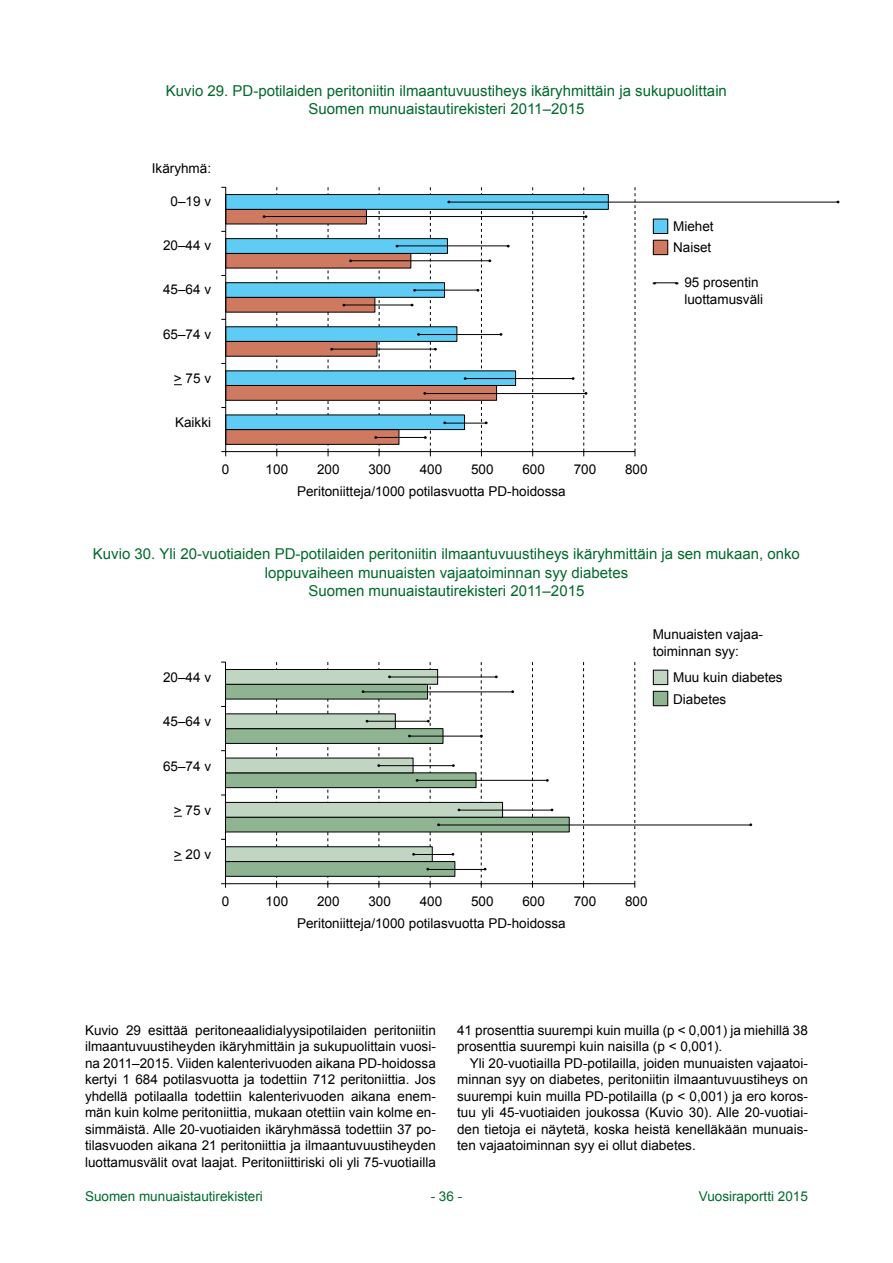
<style>
.page{position:relative;width:893px;height:1263px;background:#fff}
.page>*{position:absolute;margin:0;border:0;box-sizing:border-box;transform-origin:0 0}
.t1{font:30px "Times New Roman";color:#000}
.t2{font:15px/18px "Arial";color:#00692b;text-align:center}
.t3{font:13.5px/16.5px "Arial";color:#000}
.t4{font:13.5px "Arial";color:#00692b}
</style>
<div class="page">
<svg style="left:226px;top:430px;width:238px;height:15px"></svg>
<svg style="left:226px;top:194px;width:383px;height:236px"></svg>
<hr style="left:226px;top:451px;width:409px;height:1px;background:#000">
<svg style="left:276px;top:187px;width:2px;height:269px"></svg>
<svg style="left:532px;top:187px;width:1px;height:269px"></svg>
<svg style="left:635px;top:187px;width:1px;height:269px"></svg>
<hr style="left:225px;top:187px;width:1px;height:265px;background:#000">
<svg style="left:221px;top:451px;width:5px;height:5px"></svg>
<svg style="left:476px;top:187px;width:15px;height:269px"></svg>
<svg style="left:583px;top:187px;width:4px;height:269px"></svg>
<svg style="left:374px;top:187px;width:6px;height:269px"></svg>
<svg style="left:328px;top:187px;width:5px;height:269px"></svg>
<svg style="left:411px;top:187px;width:26px;height:269px"></svg>
<hr style="left:449px;top:202px;width:389px;height:1px;background:#000">
<hr style="left:264px;top:216px;width:322px;height:1px;background:#000">
<hr style="left:397px;top:245px;width:111px;height:1px;background:#000">
<hr style="left:351px;top:260px;width:139px;height:1px;background:#000">
<hr style="left:414px;top:290px;width:64px;height:1px;background:#000">
<hr style="left:344px;top:305px;width:68px;height:1px;background:#000">
<hr style="left:419px;top:334px;width:82px;height:1px;background:#000">
<hr style="left:332px;top:349px;width:103px;height:1px;background:#000">
<hr style="left:465px;top:378px;width:108px;height:1px;background:#000">
<hr style="left:425px;top:393px;width:160px;height:1px;background:#000">
<hr style="left:445px;top:423px;width:41px;height:1px;background:#000">
<hr style="left:376px;top:437px;width:49px;height:1px;background:#000">
<div style="left:653px;top:219px;width:15px;height:14px;background:#5fccf6"></div>
<div style="left:653px;top:219px;width:15px;height:15px;border:1px solid #000"></div>
<div style="left:653px;top:670px;width:15px;height:15px;background:#c0d5c2"></div>
<div style="left:653px;top:670px;width:15px;height:15px;border:1px solid #000"></div>
<div style="left:653px;top:240px;width:15px;height:15px;background:#d07961"></div>
<div style="left:653px;top:240px;width:15px;height:15px;border:1px solid #000"></div>
<div style="left:653px;top:691px;width:15px;height:15px;background:#8eb492"></div>
<div style="left:653px;top:691px;width:15px;height:15px;border:1px solid #000"></div>
<svg style="left:655px;top:282px;width:22px;height:1px"></svg>
<svg style="left:226px;top:692px;width:344px;height:185px"></svg>
<svg style="left:226px;top:669px;width:277px;height:193px"></svg>
<hr style="left:225px;top:883px;width:410px;height:1px;background:#000">
<svg style="left:276px;top:662px;width:1px;height:226px"></svg>
<svg style="left:327px;top:662px;width:2px;height:226px"></svg>
<svg style="left:532px;top:662px;width:1px;height:226px"></svg>
<svg style="left:583px;top:662px;width:1px;height:226px"></svg>
<svg style="left:634px;top:662px;width:1px;height:226px"></svg>
<hr style="left:225px;top:662px;width:1px;height:222px;background:#000">
<svg style="left:221px;top:883px;width:5px;height:5px"></svg>
<svg style="left:480px;top:662px;width:6px;height:226px"></svg>
<svg style="left:426px;top:662px;width:5px;height:226px"></svg>
<svg style="left:377px;top:662px;width:3px;height:226px"></svg>
<hr style="left:389px;top:677px;width:107px;height:1px;background:#000">
<hr style="left:363px;top:691px;width:150px;height:1px;background:#000">
<hr style="left:367px;top:721px;width:61px;height:1px;background:#000">
<hr style="left:409px;top:736px;width:72px;height:1px;background:#000">
<hr style="left:378px;top:765px;width:75px;height:1px;background:#000">
<hr style="left:417px;top:780px;width:131px;height:1px;background:#000">
<hr style="left:459px;top:810px;width:93px;height:1px;background:#000">
<hr style="left:438px;top:825px;width:312px;height:1px;background:#000">
<hr style="left:414px;top:854px;width:38px;height:1px;background:#000">
<hr style="left:427px;top:869px;width:58px;height:1px;background:#000">
<p class="t2" style="left:166px;top:82px;width:563px">Kuvio 29. PD-potilaiden peritoniitin ilmaantuvuustiheys ikäryhmittäin ja sukupuolittain<br>Suomen munuaistautirekisteri 2011–2015</p>
<p class="t3" style="left:152px;top:160px;width:61px">Ikäryhmä:</p>
<p class="t3" style="left:171px;top:193px;width:42px">0–19 v</p>
<p class="t3" style="left:163px;top:237px;width:50px">20–44 v</p>
<p class="t3" style="left:163px;top:282px;width:50px">45–64 v</p>
<p class="t3" style="left:163px;top:326px;width:50px">65–74 v</p>
<p class="t3" style="left:174px;top:370px;width:39px">&gt; 75 v</p>
<p class="t3" style="left:175px;top:414px;width:38px">Kaikki</p>
<p class="t3" style="left:222px;top:461px;width:9px">0</p>
<p class="t3" style="left:673px;top:218px;width:42px">Miehet</p>
<p class="t3" style="left:673px;top:240px;width:40px">Naiset</p>
<p class="t3" style="left:684px;top:274px;width:80px">95 prosentin luottamusväli</p>
<h1 class="t1" style="left:651px;top:254px;width:31px">. .</h1>
<p class="t3" style="left:266px;top:461px;width:24px">100</p>
<p class="t3" style="left:317px;top:461px;width:24px">200</p>
<p class="t3" style="left:368px;top:461px;width:24px">300</p>
<p class="t3" style="left:420px;top:461px;width:24px">400</p>
<p class="t3" style="left:471px;top:461px;width:24px">500</p>
<p class="t3" style="left:522px;top:461px;width:24px">600</p>
<p class="t3" style="left:574px;top:461px;width:24px">700</p>
<p class="t3" style="left:297px;top:483px;width:270px">Peritoniitteja/1000 potilasvuotta PD-hoidossa</p>
<p class="t3" style="left:625px;top:461px;width:24px">800</p>
<p class="t2" style="left:93px;top:545px;width:708px">Kuvio 30. Yli 20-vuotiaiden PD-potilaiden peritoniitin ilmaantuvuustiheys ikäryhmittäin ja sen mukaan, onko loppuvaiheen munuaisten vajaatoiminnan syy diabetes<br>Suomen munuaistautirekisteri 2011–2015</p>
<p class="t3" style="left:163px;top:669px;width:50px">20–44 v</p>
<p class="t3" style="left:163px;top:713px;width:50px">45–64 v</p>
<p class="t3" style="left:163px;top:758px;width:50px">65–74 v</p>
<p class="t3" style="left:174px;top:802px;width:39px">&gt; 75 v</p>
<p class="t3" style="left:174px;top:846px;width:39px">&gt; 20 v</p>
<p class="t3" style="left:222px;top:893px;width:9px">0</p>
<p class="t3" style="left:653px;top:626px;width:112px">Munuaisten vajaa&shy;toiminnan syy:</p>
<p class="t3" style="left:673px;top:669px;width:111px">Muu kuin diabetes</p>
<p class="t3" style="left:673px;top:691px;width:55px">Diabetes</p>
<p class="t3" style="left:266px;top:893px;width:24px">100</p>
<p class="t3" style="left:317px;top:893px;width:24px">200</p>
<p class="t3" style="left:368px;top:893px;width:24px">300</p>
<p class="t3" style="left:420px;top:893px;width:24px">400</p>
<p class="t3" style="left:471px;top:893px;width:24px">500</p>
<p class="t3" style="left:522px;top:893px;width:24px">600</p>
<p class="t3" style="left:574px;top:893px;width:24px">700</p>
<p class="t3" style="left:297px;top:915px;width:270px">Peritoniitteja/1000 potilasvuotta PD-hoidossa</p>
<p class="t3" style="left:625px;top:893px;width:24px">800</p>
<p class="t3" style="left:85px;top:1022px;width:352px;text-align:justify">Kuvio 29 esittää peritoneaalidialyysipotilaiden peritoniitin ilmaantuvuustiheyden ikäryhmittäin ja sukupuolittain vuosi&shy;na 2011–2015. Viiden kalenterivuoden aikana PD-hoidossa kertyi 1 684 potilasvuotta ja todettiin 712 peritoniittia. Jos yhdellä potilaalla todettiin kalenterivuoden aikana enem&shy;män kuin kolme peritoniittia, mukaan otettiin vain kolme en&shy;simmäistä. Alle 20-vuotiaiden ikäryhmässä todettiin 37 po&shy;tilasvuoden aikana 21 peritoniittia ja ilmaantuvuustiheyden luottamusvälit ovat laajat. Peritoniittiriski oli yli 75-vuotiailla</p>
<p class="t3" style="left:457px;top:1022px;width:352px">41 prosenttia suurempi kuin muilla (p &lt; 0,001) ja miehillä 38 prosenttia suurempi kuin naisilla (p &lt; 0,001).</p>
<p class="t3" style="left:457px;top:1055px;width:352px;text-align:justify;text-indent:13px">Yli 20-vuotiailla PD-potilailla, joiden munuaisten vajaatoi&shy;minnan syy on diabetes, peritoniitin ilmaantuvuustiheys on suurempi kuin muilla PD-potilailla (p &lt; 0,001) ja ero koros&shy;tuu yli 45-vuotiaiden joukossa (Kuvio 30). Alle 20-vuotiai&shy;den tietoja ei näytetä, koska heistä kenelläkään munuais&shy;ten vajaatoiminnan syy ei ollut diabetes.</p>
<p class="t4" style="left:85px;top:1187px;width:179px">Suomen munuaistautirekisteri</p>
<p class="t4" style="left:431px;top:1187px;width:33px">- 36 -</p>
<p class="t4" style="left:699px;top:1187px;width:111px">Vuosiraportti 2015</p>
</div>
